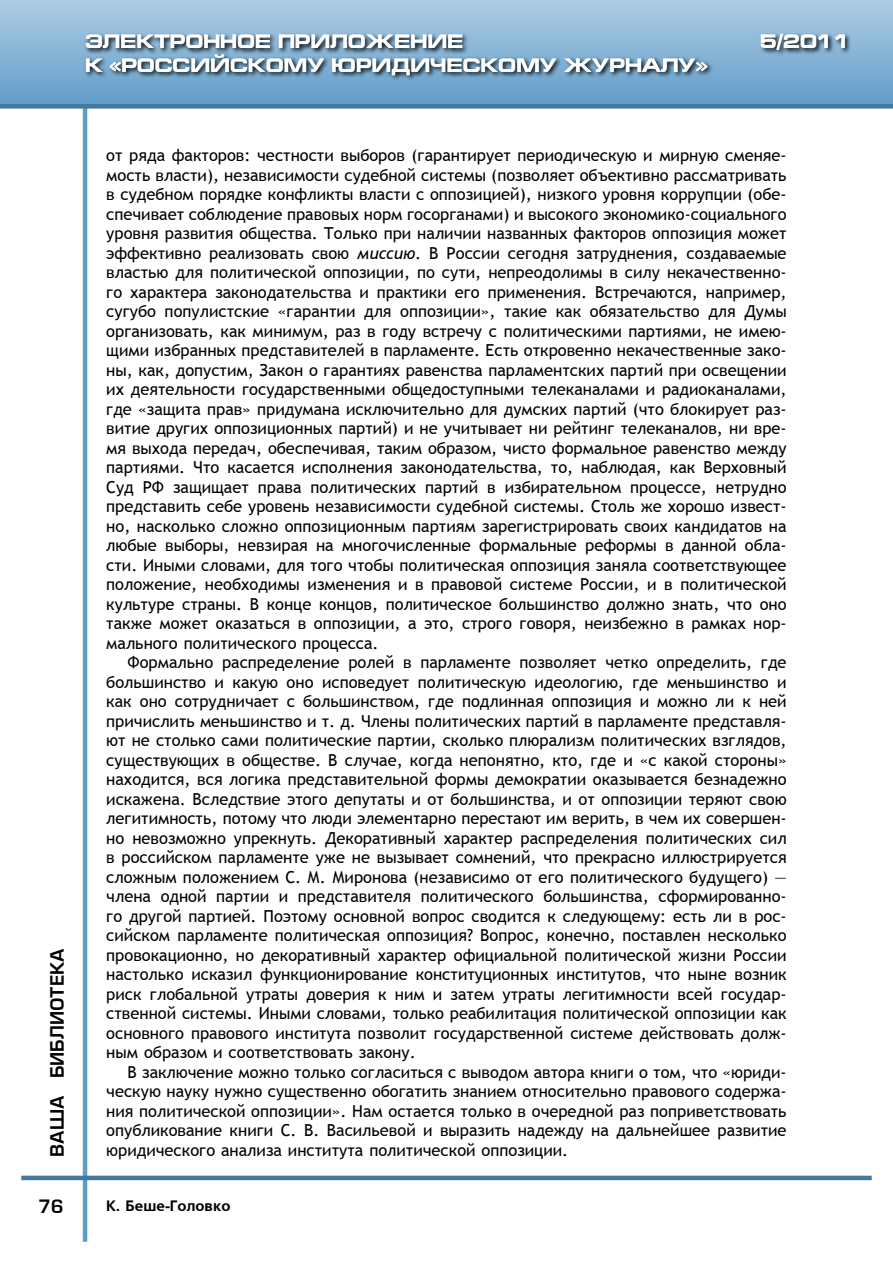
<style>
.page{position:relative;width:893px;height:1263px;background:#fff}
.page>*{position:absolute;margin:0;border:0;box-sizing:border-box;transform-origin:0 0}
.t1{font:700 19.5px "Europe Ext";color:#fff}
.t2{font:18px "Europe Demi Normal";color:#000}
.t3{font:16.5px/19.5px "Trebuchet MS";color:#000;text-align:justify}
.t4{font:15px "Free Set Bold Cyrillic";color:#000}
.s1{font-style:italic}
.s2{font-family:"Arial";font-weight:700}
</style>
<div class="page">
<hr style="left:83px;top:89px;width:4px;height:1153px;background:#5f9ec9">
<hr style="left:21px;top:1176px;width:851px;height:4px;background:#4279a0">
<div style="left:0;top:0;width:893px;height:106px;background:linear-gradient(to bottom,#aecce4,#619dc9)"></div>
<div style="left:0;top:104px;width:893px;height:5px;background:#4279a0"></div>
<svg style="left:83px;top:31px;width:809px;height:121px"></svg>
<svg style="left:892px;top:0;width:1px;height:104px"></svg>
<p class="t1" style="left:85px;top:31px;width:380px">ЭЛЕКТРОННОЕ ПРИЛОЖЕНИЕ</p>
<p class="t1" style="left:760px;top:31px;width:92px">5/2011</p>
<p class="t1" style="left:85px;top:54px;width:624px">К «РОССИЙСКОМУ ЮРИДИЧЕСКОМУ ЖУРНАЛУ»</p>
<p class="t2" style="left:47px;top:1157px;width:210px;rotate:-90deg">Ваша библиотека</p>
<p class="t2" style="left:38px;top:1196px;width:27px">76</p>
<p class="t3" style="left:106px;top:146px;width:682px">от ряда факторов: честности выборов (гарантирует периодическую и мирную сменяе&shy;мость власти), независимости судебной системы (позволяет объективно рассматривать в судебном порядке конфликты власти с оппозицией), низкого уровня коррупции (обе&shy;спечивает соблюдение правовых норм госорганами) и высокого экономико-социального уровня развития общества. Только при наличии названных факторов оппозиция может эффективно реализовать свою <span class="s1">миссию</span>. В России сегодня затруднения, создаваемые властью для политической оппозиции, по сути, непреодолимы в силу некачественно&shy;го характера законодательства и практики его применения. Встречаются, например, сугубо популистские «гарантии для оппозиции», такие как обязательство для Думы организовать, как минимум, раз в году встречу с политическими партиями, не имею&shy;щими избранных представителей в парламенте. Есть откровенно некачественные зако&shy;ны, как, допустим, Закон о гарантиях равенства парламентских партий при освещении их деятельности государственными общедоступными телеканалами и радиоканалами, где «защита прав» придумана исключительно для думских партий (что блокирует раз&shy;витие других оппозиционных партий) и не учитывает ни рейтинг телеканалов, ни вре&shy;мя выхода передач, обеспечивая, таким образом, чисто формальное равенство между партиями. Что касается исполнения законодательства, то, наблюдая, как Верховный Суд РФ защищает права политических партий в избирательном процессе, нетрудно представить себе уровень независимости судебной системы. Столь же хорошо извест&shy;но, насколько сложно оппозиционным партиям зарегистрировать своих кандидатов на любые выборы, невзирая на многочисленные формальные реформы в данной обла&shy;сти. Иными словами, для того чтобы политическая оппозиция заняла соответствующее положение, необходимы изменения и в правовой системе России, и в политической культуре страны. В конце концов, политическое большинство должно знать, что оно также может оказаться в оппозиции, а это, строго говоря, неизбежно в рамках нор&shy;мального политического процесса.</p>
<p class="t3" style="left:106px;top:653px;width:682px;text-indent:21px">Формально распределение ролей в парламенте позволяет четко определить, где большинство и какую оно исповедует политическую идеологию, где меньшинство и как оно сотрудничает с большинством, где подлинная оппозиция и можно ли к ней причислить меньшинство и т. д. Члены политических партий в парламенте представля&shy;ют не столько сами политические партии, сколько плюрализм политических взглядов, существующих в обществе. В случае, когда непонятно, кто, где и «с какой стороны» находится, вся логика представительной формы демократии оказывается безнадежно искажена. Вследствие этого депутаты и от большинства, и от оппозиции теряют свою легитимность, потому что люди элементарно перестают им верить, в чем их совершен&shy;но невозможно упрекнуть. Декоративный характер распределения политических сил в российском парламенте уже не вызывает сомнений, что прекрасно иллюстрируется сложным положением С. М. Миронова (независимо от его политического будущего) — члена одной партии и представителя политического большинства, сформированно&shy;го другой партией. Поэтому основной вопрос сводится к следующему: есть ли в рос&shy;сийском парламенте политическая оппозиция? Вопрос, конечно, поставлен несколько провокационно, но декоративный характер официальной политической жизни России настолько исказил функционирование конституционных институтов, что ныне возник риск глобальной утраты доверия к ним и затем утраты легитимности всей государ&shy;ственной системы. Иными словами, только реабилитация политической оппозиции как основного правового института позволит государственной системе действовать долж&shy;ным образом и соответствовать закону.</p>
<p class="t3" style="left:106px;top:1062px;width:682px;text-indent:21px">В заключение можно только согласиться с выводом автора книги о том, что «юриди&shy;ческую науку нужно существенно обогатить знанием относительно правового содержа&shy;ния политической оппозиции». Нам остается только в очередной раз поприветствовать опубликование книги С. В. Васильевой и выразить надежду на дальнейшее развитие юридического анализа института политической оппозиции.</p>
<p class="t4" style="left:106px;top:1197px;width:126px">К. Беше<span class="s2">-</span>Головко</p>
</div>
